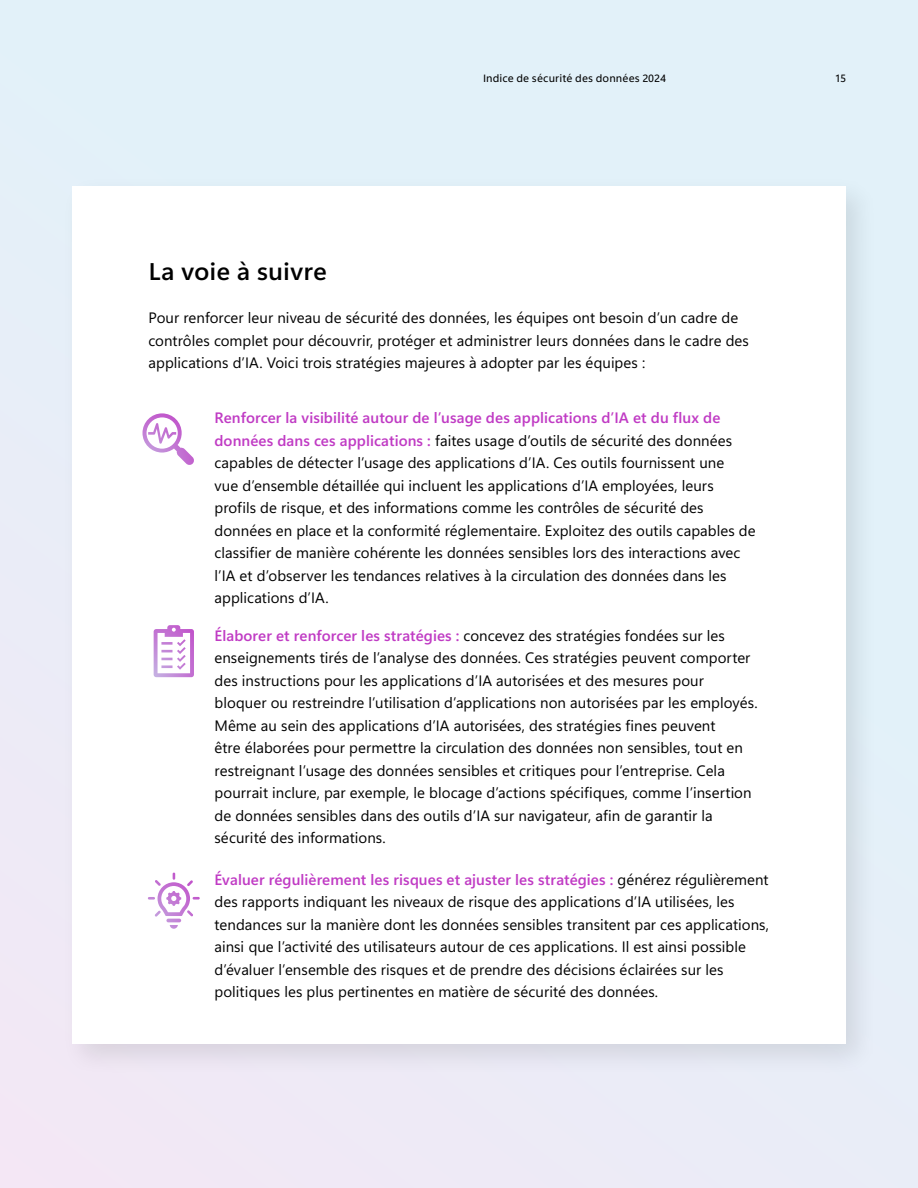
<style>
.page{position:relative;width:918px;height:1188px;background:#fff}
.page>*{position:absolute;margin:0;border:0;box-sizing:border-box;transform-origin:0 0}
.Large_Display_Type{font:24px "Segoe Sans 50000";letter-spacing:-.01em;color:#000}
.Large_Display_Type-2{font:15px/22.5px "Segoe Sans a 8000";letter-spacing:.005em;color:#000}
.t1{font:10.5px "Segoe Sans 50000";letter-spacing:.01em;color:#000}
.s1{color:#c03bc4}
</style>
<div class="page">
<div style="left:0;top:0;width:918px;height:1188px;background:linear-gradient(to right,#e9edf7,#e4f0f8)"></div>
<div style="left:60px;top:174px;width:819px;height:903px;background:#000;opacity:.1"></div>
<div style="left:72px;top:186px;width:774px;height:858px;background:#fff"></div>
<svg style="left:142px;top:413px;width:52px;height:52px"></svg>
<svg style="left:154px;top:625px;width:40px;height:52px"></svg>
<svg style="left:148px;top:873px;width:52px;height:56px"></svg>
<p class="t1" style="left:483px;top:71px;width:185px">Indice de sécurité des données 2024</p>
<p class="t1" style="left:836px;top:71px;width:12px">15</p>
<p class="Large_Display_Type" style="left:148px;top:255px;width:180px">La voie à suivre</p>
<p class="Large_Display_Type-2" style="left:148px;top:306px;width:602px">Pour renforcer leur niveau de sécurité des données, les équipes ont besoin d’un cadre de contrôles complet pour découvrir, protéger et administrer leurs données dans le cadre des applications d’IA. Voici trois stratégies majeures à adopter par les équipes :</p>
<p class="Large_Display_Type-2" style="left:214px;top:407px;width:543px"><span class="s1">Renforcer la visibilité autour de l’usage des applications d’IA et du flux de données dans ces applications :</span> faites usage d’outils de sécurité des données capables de détecter l’usage des applications d’IA. Ces outils fournissent une<br>vue d’ensemble détaillée qui incluent les applications d’IA employées, leurs profils de risque, et des informations comme les contrôles de sécurité des données en place et la conformité réglementaire. Exploitez des outils capables de classifier de manière cohérente les données sensibles lors des interactions avec l’IA et d’observer les tendances relatives à la circulation des données dans les applications d’IA.</p>
<p class="Large_Display_Type-2" style="left:214px;top:624px;width:545px"><span class="s1">Élaborer et renforcer les stratégies :</span> concevez des stratégies fondées sur les enseignements tirés de l’analyse des données. Ces stratégies peuvent comporter des instructions pour les applications d’IA autorisées et des mesures pour bloquer ou restreindre l’utilisation d’applications non autorisées par les employés.<br>Même au sein des applications d’IA autorisées, des stratégies fines peuvent<br>être élaborées pour permettre la circulation des données non sensibles, tout en restreignant l’usage des données sensibles et critiques pour l’entreprise. Cela pourrait inclure, par exemple, le blocage d’actions spécifiques, comme l’insertion de données sensibles dans des outils d’IA sur navigateur, afin de garantir la sécurité des informations.</p>
<p class="Large_Display_Type-2" style="left:214px;top:868px;width:556px"><span class="s1">Évaluer régulièrement les risques et ajuster les stratégies :</span> générez régulièrement des rapports indiquant les niveaux de risque des applications d’IA utilisées, les tendances sur la manière dont les données sensibles transitent par ces applications, ainsi que l’activité des utilisateurs autour de ces applications. Il est ainsi possible d’évaluer l’ensemble des risques et de prendre des décisions éclairées sur les politiques les plus pertinentes en matière de sécurité des données.</p>
</div>
